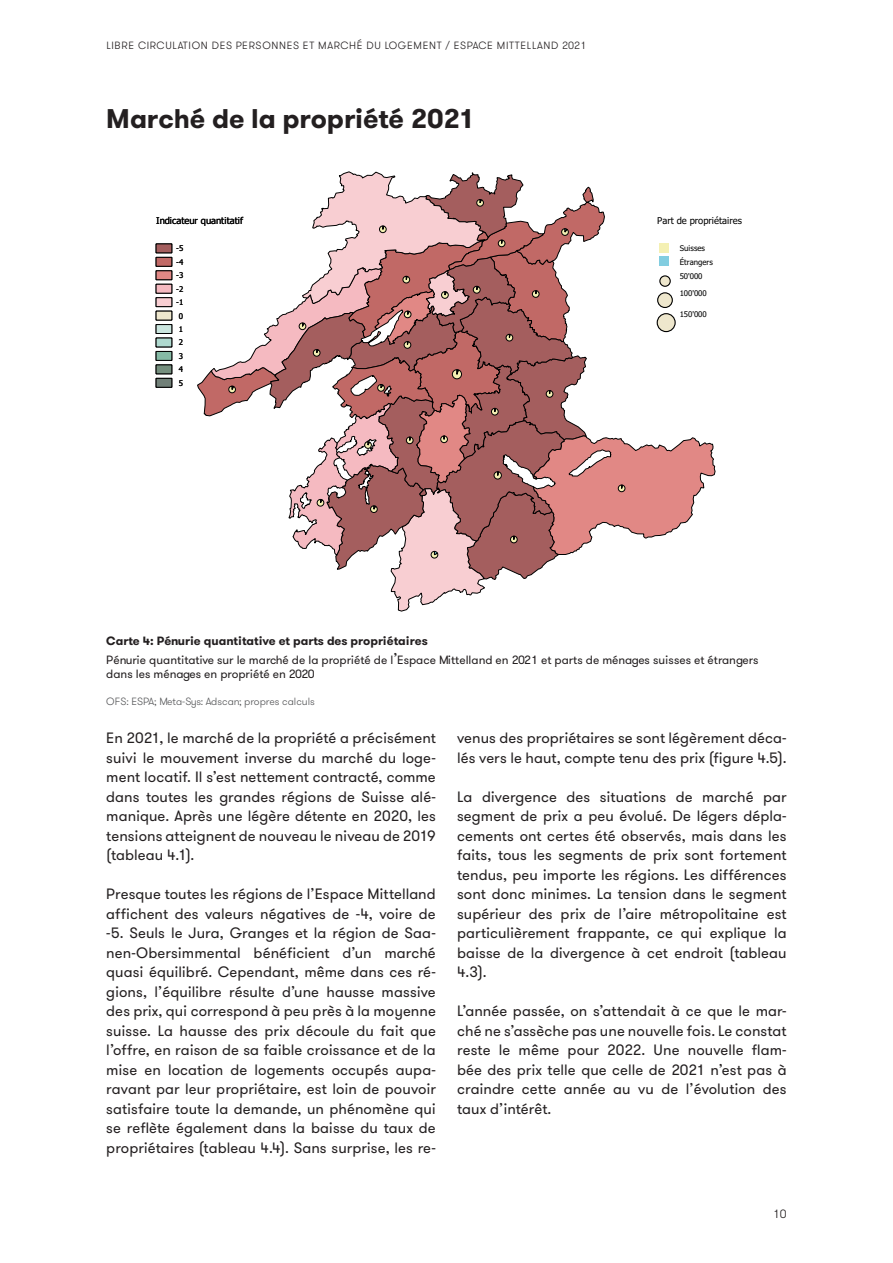
<style>
.page{position:relative;width:893px;height:1263px;background:#fff}
.page>*{position:absolute;margin:0;border:0;box-sizing:border-box;transform-origin:0 0}
.Titel{font:700 27px "GT Walsheim";letter-spacing:-.005em;color:#231f20}
.Lauftext{font:15px/19.5px "GT Walsheim";letter-spacing:.005em;color:#231f20;text-align:justify}
.Bildlegende{font:12px/14.4px "GT Walsheim";color:#231f20}
.Bildlegende-2{font:700 12px "GT Walsheim";color:#231f20}
.t1{font:300 12px "GT Walsheim";color:#231f20}
.t2{font:300 10.5px "GT Walsheim";letter-spacing:.065em;color:#231f20}
.Bildquelle{font:300 10.5px "GT Walsheim";color:#57585a}
.t3{font:9.45px "Tahoma";color:#000}
.t4{font:7.8px/13.5px "Tahoma";letter-spacing:-.005em;color:#000;text-align:center}
.s1{font-size:15px}
</style>
<div class="page">
<div style="left:156px;top:244px;width:16px;height:9px;background:#a45e5e;border:1px solid #000"></div>
<div style="left:156px;top:257px;width:16px;height:10px;background:#c16966;border:1px solid #000"></div>
<div style="left:156px;top:270px;width:16px;height:10px;background:#e18885;border:1px solid #000"></div>
<div style="left:156px;top:284px;width:16px;height:9px;background:#f5bac1;border:1px solid #000"></div>
<div style="left:156px;top:297px;width:16px;height:10px;background:#f8ced2;border:1px solid #000"></div>
<div style="left:156px;top:311px;width:16px;height:9px;background:#eee7cd"></div>
<div style="left:156px;top:324px;width:16px;height:10px;background:#cbe6df;border:1px solid #000"></div>
<div style="left:156px;top:338px;width:16px;height:9px;background:#afd9cf"></div>
<div style="left:156px;top:351px;width:16px;height:10px;background:#86baa5;border:1px solid #000"></div>
<div style="left:156px;top:365px;width:16px;height:9px;background:#758f7e;border:1px solid #000"></div>
<div style="left:156px;top:378px;width:16px;height:10px;background:#718078;border:1px solid #000"></div>
<svg style="left:197px;top:171px;width:519px;height:441px"></svg>
<svg style="left:660px;top:276px;width:10px;height:10px"></svg>
<div style="left:659px;top:275px;width:12px;height:12px;border:1px solid #000;border-radius:50%"></div>
<div style="left:658px;top:293px;width:14px;height:14px;background:#eee7cd;border-radius:50%"></div>
<div style="left:657px;top:292px;width:16px;height:16px;border:1px solid #000;border-radius:50%"></div>
<div style="left:657px;top:314px;width:18px;height:18px;background:#eee7cd;border-radius:50%"></div>
<div style="left:657px;top:313px;width:19px;height:19px;border:1px solid #000;border-radius:50%"></div>
<p class="t2" style="left:106px;top:39px;width:482px">LIBRE CIRCULATION DES PERSONNES ET MARCHÉ DU LOGEMENT / ESPACE MITTELLAND 2021</p>
<p class="Titel" style="left:106px;top:101px;width:370px">Marché de la propriété 2021</p>
<p class="t3" style="left:156px;top:214px;width:89px">Indicateur quantitatif</p>
<p class="t4" style="left:176px;top:241px;width:9px">-5 -4 -3 -2 -1<br>0<br>1<br>2<br>3<br>4<br>5</p>
<p class="t3" style="left:657px;top:214px;width:86px">Part de propriétaires</p>
<p class="t4" style="left:680px;top:241px;width:35px;text-align:left">Suisses<br>Étrangers<br>50'000</p>
<p class="t4" style="left:680px;top:286px;width:29px">100'000</p>
<p class="t4" style="left:680px;top:307px;width:29px">150'000</p>
<p class="Bildlegende-2" style="left:106px;top:633px;width:323px">Carte 4: Pénurie quantitative et parts des propriétaires</p>
<p class="Bildlegende" style="left:106px;top:652px;width:654px">Pénurie quantitative sur le marché de la propriété de l<span class="s1">’</span>Espace Mittelland en 2021 et parts de ménages suisses et étrangers dans les ménages en propriété en 2020</p>
<p class="Bildquelle" style="left:106px;top:695px;width:210px">OFS: ESPA; Meta-Sys: Adscan; propres calculs</p>
<p class="Lauftext" style="left:106px;top:728px;width:331px">En 2021, le marché de la propriété a précisément suivi le mouvement inverse du marché du loge&shy;ment locatif. Il s’est nettement contracté, comme dans toutes les grandes régions de Suisse alé&shy;manique. Après une légère détente en 2020, les tensions atteignent de nouveau le niveau de 2019 (tableau 4.1).</p>
<p class="Lauftext" style="left:106px;top:884px;width:331px">Presque toutes les régions de l’Espace Mittelland affichent des valeurs négatives de -4, voire de -5. Seuls le Jura, Granges et la région de Saa&shy;nen-Obersimmental bénéficient d’un marché quasi équilibré. Cependant, même dans ces ré&shy;gions, l’équilibre résulte d’une hausse massive des prix, qui correspond à peu près à la moyenne suisse. La hausse des prix découle du fait que l’offre, en raison de sa faible croissance et de la mise en location de logements occupés aupa&shy;ravant par leur propriétaire, est loin de pouvoir satisfaire toute la demande, un phénomène qui se reflète également dans la baisse du taux de propriétaires (tableau 4.4). Sans surprise, les re-</p>
<p class="Lauftext" style="left:457px;top:728px;width:331px">venus des propriétaires se sont légèrement déca&shy;lés vers le haut, compte tenu des prix (figure 4.5).</p>
<p class="Lauftext" style="left:457px;top:787px;width:331px">La divergence des situations de marché par segment de prix a peu évolué. De légers dépla&shy;cements ont certes été observés, mais dans les faits, tous les segments de prix sont fortement tendus, peu importe les régions. Les différences sont donc minimes. La tension dans le segment supérieur des prix de l’aire métropolitaine est particulièrement frappante, ce qui explique la baisse de la divergence à cet endroit (tableau 4.3).</p>
<p class="Lauftext" style="left:457px;top:1001px;width:331px">L’année passée, on s’attendait à ce que le mar&shy;ché ne s’assèche pas une nouvelle fois. Le constat reste le même pour 2022. Une nouvelle flam&shy;bée des prix telle que celle de 2021 n’est pas à craindre cette année au vu de l’évolution des taux d’intérêt.</p>
<p class="t1" style="left:773px;top:1206px;width:15px">10</p>
</div>
